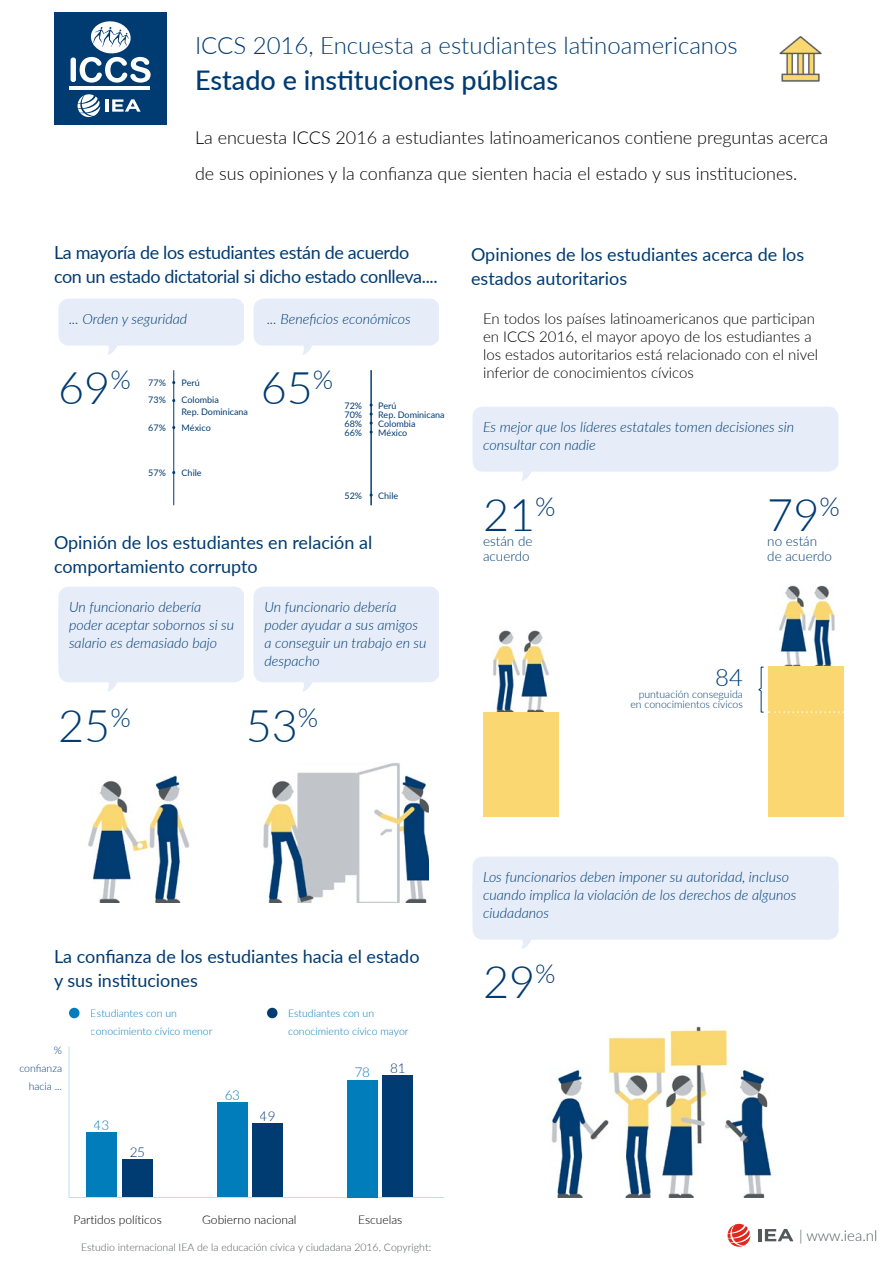
<style>
.page{position:relative;width:893px;height:1263px;background:#fff}
.page>*{position:absolute;margin:0;border:0;box-sizing:border-box;transform-origin:0 0}
.t1{font:300 45px "Lato";color:#003b71}
.t2{font:500 27px "Lato";color:#003b71}
.t3{font:300 24px "Lato";color:#003b71}
.t4{font:18px/24px "Lato";color:#003b71}
.t5{font:300 18px/36px "Lato";color:#000}
.t6{font:18px/24px "Lato";letter-spacing:-.02em;color:#003b71}
.t7{font:300 15px/18px "Lato";color:#000}
.t8{font:300 15px "Lato";color:#53585a}
.t9{font:italic 300 14.25px/18px "Lato";color:#003b71}
.t10{font:300 13.5px/15px "Lato";color:#003b71}
.t11{font:300 13.5px "Lato";color:#017dbc}
.t12{font:300 12px "Lato";color:#000}
.t13{font:300 10.5px/18px "Lato";color:#017dbc}
.t14{font:300 10.5px "Lato";color:#53585a}
.t15{font:300 10.5px/18px "Lato";color:#003b71;text-align:right}
.t16{font:9px/9px "Lato";color:#003b71}
</style>
<div class="page">
<hr style="left:69px;top:1197px;width:375px;height:1px;background:#c0dfee">
<hr style="left:69px;top:1046px;width:1px;height:152px;background:#c0dfee">
<img style="left:779px;top:585px;width:56px;height:81px">
<svg style="left:58px;top:299px;width:185px;height:56px"></svg>
<svg style="left:254px;top:299px;width:184px;height:56px"></svg>
<svg style="left:472px;top:407px;width:367px;height:74px;background:#e9eff9"></svg>
<div style="left:69px;top:1008px;width:11px;height:10px;background:#017dbc;border-radius:50%"></div>
<div style="left:267px;top:1008px;width:11px;height:10px;background:#003b71;border-radius:50%"></div>
<div style="left:122px;top:1160px;width:30px;height:37px;background:#003b71"></div>
<div style="left:87px;top:1133px;width:30px;height:64px;background:#017dbc"></div>
<div style="left:253px;top:1124px;width:30px;height:73px;background:#003b71"></div>
<div style="left:217px;top:1103px;width:30px;height:94px;background:#017dbc"></div>
<div style="left:383px;top:1076px;width:30px;height:121px;background:#003b71"></div>
<div style="left:347px;top:1080px;width:30px;height:117px;background:#017dbc"></div>
<img style="left:551px;top:1026px;width:221px;height:171px">
<img style="left:779px;top:36px;width:43px;height:46px">
<hr style="left:173px;top:370px;width:1px;height:135px;background:#003b71">
<hr style="left:371px;top:370px;width:1px;height:135px;background:#003b71">
<img style="left:263px;top:763px;width:166px;height:140px">
<img style="left:88px;top:775px;width:102px;height:128px">
<div style="left:768px;top:667px;width:75px;height:150px;background:#fad771"></div>
<svg style="left:758px;top:666px;width:86px;height:47px"></svg>
<div style="left:483px;top:712px;width:75px;height:105px;background:#fad771"></div>
<img style="left:493px;top:630px;width:56px;height:82px">
<svg style="left:254px;top:587px;width:184px;height:104px;background:#e8eef9"></svg>
<svg style="left:58px;top:587px;width:185px;height:104px;background:#e8eef9"></svg>
<svg style="left:472px;top:857px;width:367px;height:92px;background:#e8eef9"></svg>
<svg style="left:727px;top:1224px;width:23px;height:23px"></svg>
<svg style="left:758px;top:1229px;width:35px;height:12px"></svg>
<div style="left:54px;top:12px;width:112px;height:112px;background:#003b71"></div>
<div style="left:71px;top:58px;width:5px;height:24px;background:#fff;border-radius:2px"></div>
<hr style="left:69px;top:86px;width:81px;height:3px;background:#fff">
<svg style="left:80px;top:21px;width:71px;height:62px"></svg>
<svg style="left:77px;top:94px;width:64px;height:23px"></svg>
<h3 class="t3" style="left:195px;top:29px;width:544px">ICCS 2016, Encuesta a estudiantes latinoamericanos</h3>
<h2 class="t2" style="left:195px;top:61px;width:365px">Estado e instituciones públicas</h2>
<p class="t5" style="left:195px;top:119px;width:635px">La encuesta ICCS 2016 a estudiantes latinoamericanos contiene preguntas acerca de sus opiniones y la confianza que sienten hacia el estado y sus instituciones.</p>
<p class="t6" style="left:54px;top:240px;width:385px">La mayoría de los estudiantes están de acuerdo con un estado dictatorial si dicho estado conlleva....</p>
<p class="t9" style="left:69px;top:309px;width:120px">... Orden y seguridad</p>
<p class="t9" style="left:267px;top:309px;width:145px">... Beneficios económicos</p>
<h1 class="t1" style="left:58px;top:357px;width:74px">69<sup>%</sup></h1>
<h1 class="t1" style="left:261px;top:357px;width:74px">65<sup>%</sup></h1>
<p class="t16" style="left:182px;top:378px;width:20px">Perú</p>
<p class="t16" style="left:148px;top:378px;width:19px">77%</p>
<p class="t16" style="left:182px;top:394px;width:68px;line-height:12px">Colombia<br>Rep. Dominicana</p>
<p class="t16" style="left:148px;top:395px;width:19px">73%</p>
<p class="t16" style="left:148px;top:423px;width:19px">67%</p>
<p class="t16" style="left:182px;top:423px;width:31px">México</p>
<p class="t16" style="left:344px;top:400px;width:19px">72%<br>70%</p>
<p class="t16" style="left:344px;top:418px;width:19px">68%</p>
<p class="t16" style="left:344px;top:427px;width:19px">66%</p>
<p class="t16" style="left:148px;top:468px;width:19px">57%</p>
<p class="t16" style="left:182px;top:468px;width:22px">Chile</p>
<p class="t16" style="left:344px;top:490px;width:19px">52%</p>
<p class="t16" style="left:378px;top:400px;width:68px">Perú<br>Rep. Dominicana</p>
<p class="t16" style="left:378px;top:418px;width:39px">Colombia</p>
<p class="t16" style="left:378px;top:427px;width:31px">México</p>
<p class="t16" style="left:378px;top:490px;width:22px">Chile</p>
<p class="t4" style="left:54px;top:530px;width:320px">Opinión de los estudiantes en relación al comportamiento corrupto</p>
<p class="t9" style="left:69px;top:597px;width:167px">Un funcionario debería poder aceptar sobornos si su salario es demasiado bajo</p>
<p class="t9" style="left:264px;top:597px;width:164px">Un funcionario debería poder ayudar a sus amigos a conseguir un trabajo en su despacho</p>
<h1 class="t1" style="left:58px;top:695px;width:74px">25<sup>%</sup></h1>
<h1 class="t1" style="left:246px;top:695px;width:74px">53<sup>%</sup></h1>
<p class="t4" style="left:471px;top:242px;width:335px">Opiniones de los estudiantes acerca de los estados autoritarios</p>
<p class="t7" style="left:483px;top:309px;width:337px">En todos los países latinoamericanos que participan en ICCS 2016, el mayor apoyo de los estudiantes a los estados autoritarios está relacionado con el nivel inferior de conocimientos cívicos</p>
<p class="t9" style="left:483px;top:417px;width:313px">Es mejor que los líderes estatales tomen decisiones sin consultar con nadie</p>
<h1 class="t1" style="left:483px;top:483px;width:74px">21<sup>%</sup></h1>
<p class="t10" style="left:483px;top:533px;width:51px">están de acuerdo</p>
<h1 class="t1" style="left:767px;top:483px;width:74px">79<sup>%</sup></h1>
<p class="t10" style="left:767px;top:533px;width:66px">no están de acuerdo</p>
<h3 class="t3" style="left:715px;top:661px;width:29px">84</h3>
<p class="t15" style="left:630px;top:688px;width:114px;line-height:10.5px">puntuación conseguida en conocimientos cívicos</p>
<p class="t4" style="left:54px;top:944px;width:367px">La confianza de los estudiantes hacia el estado y sus instituciones</p>
<p class="t15" style="left:19px;top:1041px;width:44px">% confianza hacia ...</p>
<p class="t13" style="left:91px;top:1004px;width:123px">Estudiantes con un conocimiento cívico menor</p>
<p class="t13" style="left:288px;top:1004px;width:122px">Estudiantes con un conocimiento cívico mayor</p>
<p class="t11" style="left:94px;top:1115px;width:17px">43</p>
<p class="t10" style="left:129px;top:1144px;width:17px">25</p>
<p class="t11" style="left:224px;top:1085px;width:17px">63</p>
<p class="t10" style="left:260px;top:1108px;width:17px">49</p>
<p class="t11" style="left:354px;top:1063px;width:17px">78</p>
<p class="t10" style="left:390px;top:1060px;width:17px">81</p>
<p class="t12" style="left:73px;top:1211px;width:90px">Partidos políticos</p>
<p class="t12" style="left:202px;top:1211px;width:96px">Gobierno nacional</p>
<p class="t12" style="left:358px;top:1211px;width:46px">Escuelas</p>
<p class="t14" style="left:81px;top:1239px;width:352px">Estudio internacional IEA de la educación cívica y ciudadana 2016, Copyright:</p>
<p class="t9" style="left:483px;top:867px;width:315px">Los funcionarios deben imponer su autoridad, incluso cuando implica la violación de los derechos de algunos ciudadanos</p>
<h1 class="t1" style="left:483px;top:950px;width:74px">29<sup>%</sup></h1>
<p class="t8" style="left:799px;top:1225px;width:80px">| www.iea.nl</p>
</div>
